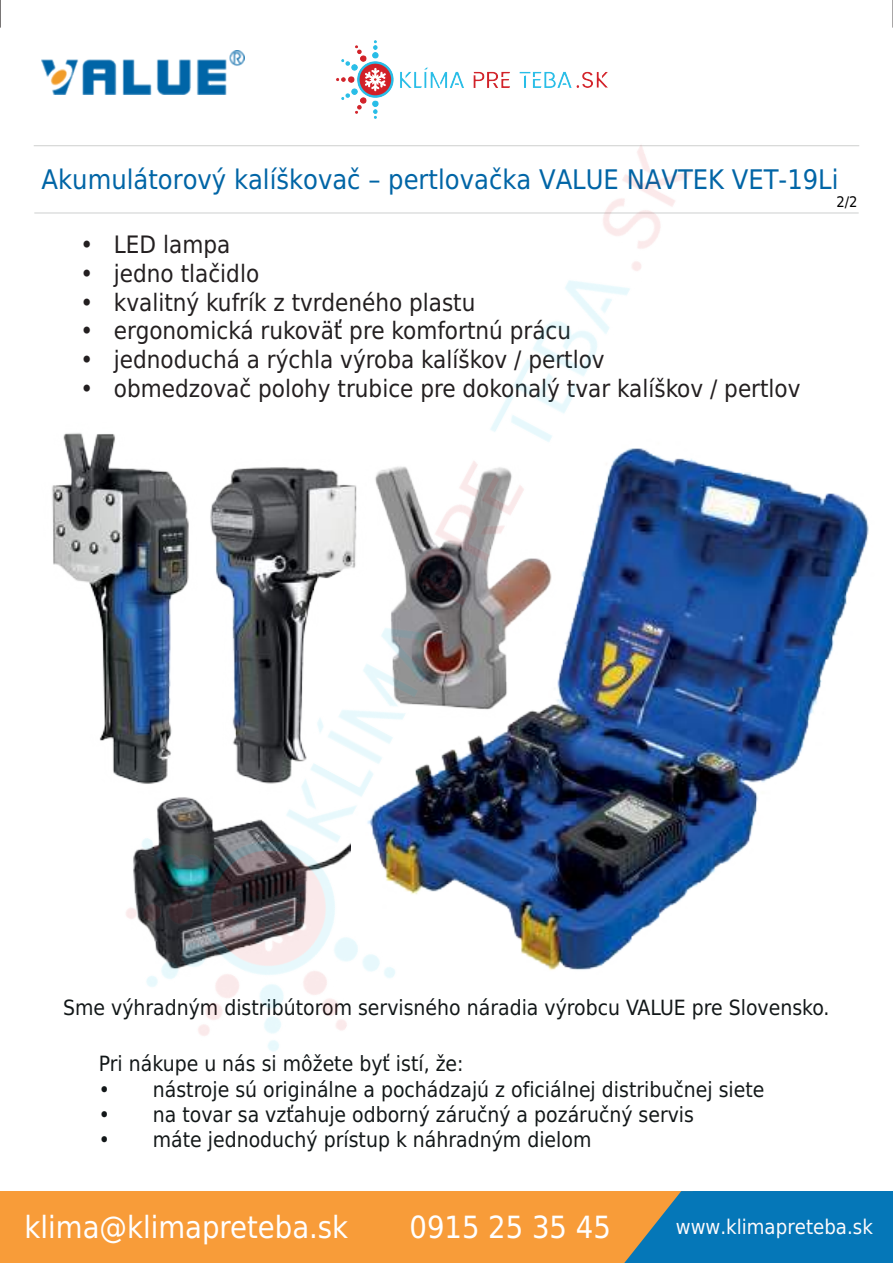
<style>
.page{position:relative;width:893px;height:1263px;background:#fff}
.page>*{position:absolute;margin:0;border:0;box-sizing:border-box;transform-origin:0 0}
.t1{font:30.6px "DejaVu Sans Condensed";color:#fff}
.t2{font:27px "DejaVu Sans Condensed";color:#0065a6}
.t3{font:24px "DejaVu Sans Condensed";color:#231f20}
.t4{font:21px "DejaVu Sans Condensed";color:#121718}
.t5{font:20.25px "DejaVu Sans Condensed";color:#fffbfc}
.t6{font:14.7px "DejaVu Sans Condensed";color:#000}
</style>
<div class="page">
<div style="left:0;top:1191px;width:624px;height:72px;background:#f89c39"></div>
<svg style="left:624px;top:1191px;width:269px;height:72px;background:#1f7aaa"></svg>
<svg style="left:892px;top:0;width:1px;height:28px"></svg>
<svg style="left:0;top:0;width:1px;height:13px"></svg>
<img style="left:0;top:13px;width:869px;height:1039px">
<img style="left:321px;top:24px;width:301px;height:110px">
<p class="t2" style="left:42px;top:157px;width:798px">Akumulátorový kalíškovač – pertlovačka VALUE NAVTEK VET-19Li</p>
<p class="t6" style="left:836px;top:189px;width:23px">2/2</p>
<p class="t3" style="left:81px;top:225px;width:151px">• LED lampa</p>
<p class="t3" style="left:81px;top:254px;width:180px">• jedno tlačidlo</p>
<p class="t3" style="left:81px;top:283px;width:396px">• kvalitný kufrík z tvrdeného plastu</p>
<p class="t3" style="left:81px;top:311px;width:492px">• ergonomická rukoväť pre komfortnú prácu</p>
<p class="t3" style="left:81px;top:340px;width:526px">• jednoduchá a rýchla výroba kalíškov / pertlov</p>
<p class="t3" style="left:81px;top:369px;width:721px">• obmedzovač polohy trubice pre dokonalý tvar kalíškov / pertlov</p>
<p class="t4" style="left:63px;top:990px;width:768px">Sme výhradným distribútorom servisného náradia výrobcu VALUE pre Slovensko.</p>
<p class="t4" style="left:99px;top:1047px;width:366px">Pri nákupe u nás si môžete byť istí, že:</p>
<p class="t4" style="left:99px;top:1072px;width:667px">• nástroje sú originálne a pochádzajú z oficiálnej distribučnej siete</p>
<p class="t4" style="left:99px;top:1097px;width:597px">• na tovar sa vzťahuje odborný záručný a pozáručný servis</p>
<p class="t4" style="left:99px;top:1122px;width:494px">• máte jednoduchý prístup k náhradným dielom</p>
<h1 class="t1" style="left:25px;top:1202px;width:325px">klima@klimapreteba.sk</h1>
<h1 class="t1" style="left:409px;top:1202px;width:203px">0915 25 35 45</h1>
<p class="t5" style="left:676px;top:1210px;width:199px">www.klimapreteba.sk</p>
</div>
